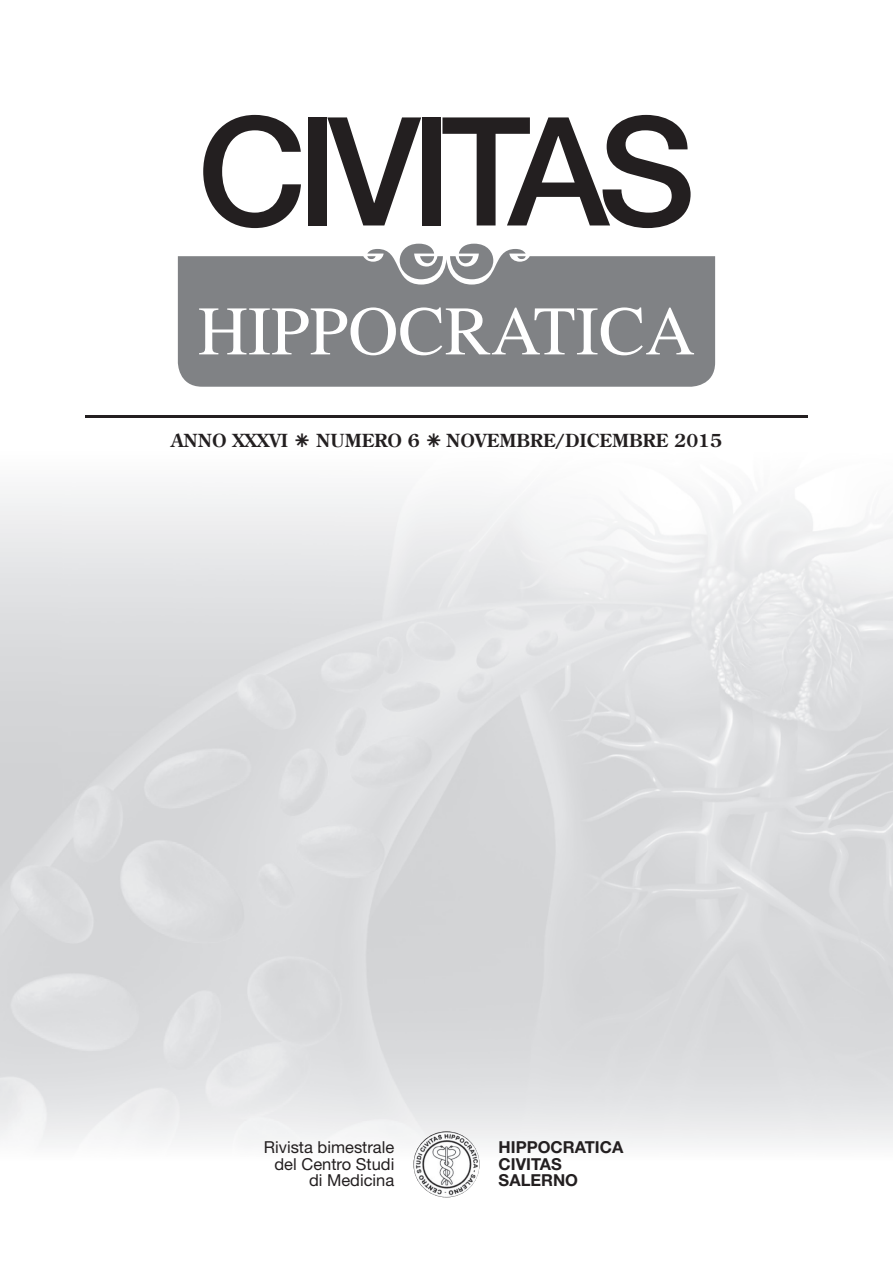
<style>
.page{position:relative;width:893px;height:1263px;background:#fff}
.page>*{position:absolute;margin:0;border:0;box-sizing:border-box;transform-origin:0 0}
.t1{font:500 151.2px "Helvetica Neue LT Std";letter-spacing:-.07em;color:#231f20}
.t2{font:69.45px "Times LT Std";color:#fff}
.t3{font:700 18px "Century Old Style Std";color:#231f20}
.t4{font:16.5px/16.5px "Helvetica Neue LT Std";color:#231f20;text-align:right}
.t5{font:700 16.5px/16.5px "Helvetica Neue LT Std";color:#231f20}
</style>
<div class="page">
<img style="left:0;top:417px;width:893px;height:781px">
<img style="left:413px;top:1131px;width:66px;height:66px;border-radius:33px">
<svg style="left:404px;top:244px;width:28px;height:5px"></svg>
<svg style="left:461px;top:244px;width:28px;height:5px"></svg>
<svg style="left:178px;top:249px;width:537px;height:138px;background:#888a8c"></svg>
<hr style="left:85px;top:415px;width:723px;height:2px;background:#231f20">
<svg style="left:296px;top:434px;width:13px;height:13px"></svg>
<svg style="left:427px;top:434px;width:13px;height:13px"></svg>
<h1 class="t1" style="left:197px;top:82px;width:500px">CIVITAS</h1>
<h2 class="t2" style="left:198px;top:292px;width:499px">HIPPOCRATICA</h2>
<p class="t3" style="left:171px;top:429px;width:119px">ANNO XXXVI</p>
<p class="t3" style="left:316px;top:429px;width:105px">NUMERO 6</p>
<p class="t3" style="left:446px;top:429px;width:277px">NOVEMBRE/DICEMBRE 2015</p>
<p class="t4" style="left:264px;top:1139px;width:132px">Rivista bimestrale del Centro Studi di Medicina</p>
<p class="t5" style="left:499px;top:1139px;width:126px">HIPPOCRATICA<br>CIVITAS<br>SALERNO</p>
</div>
